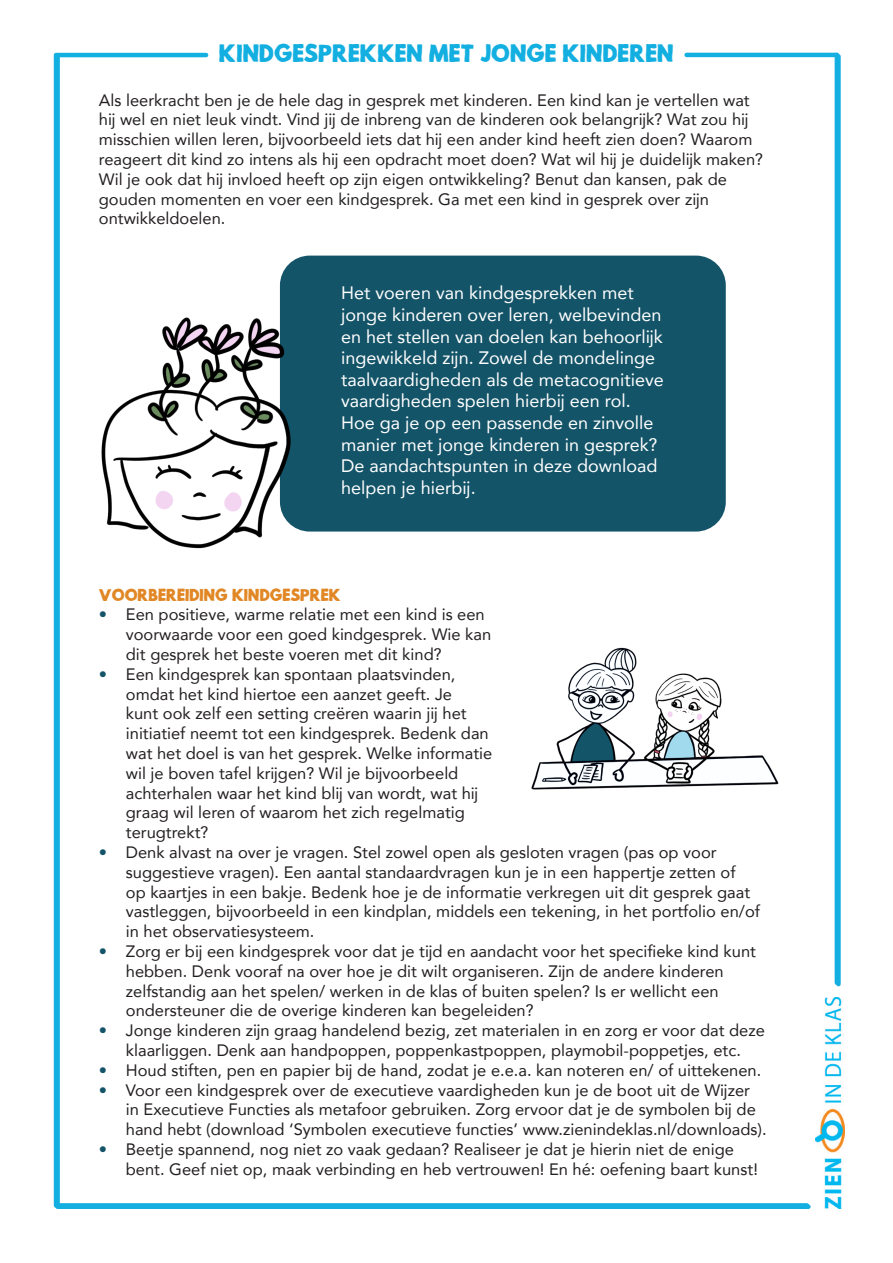
<style>
.page{position:relative;width:893px;height:1263px;background:#fff}
.page>*{position:absolute;margin:0;border:0;box-sizing:border-box;transform-origin:0 0}
.t1{font:24px "Mild Life";color:#13afe1}
.t2{font:18px/21.6px "Avenir";color:#fff}
.t3{font:16.5px/19.8px "Avenir";color:#231f20}
.t4{font:16.5px "Mild Life";color:#e18725}
.s1{color:#145468}
</style>
<div class="page">
<img style="left:815px;top:997px;width:29px;height:211px">
<div style="left:55px;top:58px;width:5px;height:1148px;background:#13afe1"></div>
<div style="left:836px;top:56px;width:5px;height:928px;background:#13afe1"></div>
<div style="left:58px;top:1204px;width:750px;height:5px;background:#13afe1"></div>
<div style="left:280px;top:256px;width:446px;height:275px;background:#145468;border-radius:30px"></div>
<hr style="left:54px;top:56px;width:4px;height:1149px;background:#13afe1">
<hr style="left:835px;top:55px;width:4px;height:928px;background:#13afe1">
<hr style="left:687px;top:53px;width:150px;height:4px;background:#13afe1">
<div style="left:56px;top:1203px;width:751px;height:5px;background:#13afe1"></div>
<hr style="left:56px;top:53px;width:150px;height:4px;background:#13afe1">
<img style="left:59px;top:277px;width:313px;height:320px">
<img style="left:531px;top:647px;width:248px;height:143px">
<p class="t1" style="left:219px;top:42px;width:456px">KINDGESPREKKEN MET JONGE KINDEREN</p>
<p class="t3" style="left:99px;top:89px;width:666px">Als leerkracht ben je de hele dag in gesprek met kinderen. Een kind kan je vertellen wat hij wel en niet leuk vindt. Vind jij de inbreng van de kinderen ook belangrijk? Wat zou hij misschien willen leren, bijvoorbeeld iets dat hij een ander kind heeft zien doen? Waarom reageert dit kind zo intens als hij een opdracht moet doen? Wat wil hij je duidelijk maken?<br>Wil je ook dat hij invloed heeft op zijn eigen ontwikkeling? Benut dan kansen, pak de gouden momenten en voer een kindgesprek. Ga met een kind in gesprek over zijn ontwikkeldoelen.</p>
<p class="t2" style="left:341px;top:282px;width:324px">Het voeren van kindgesprekken met jonge kinderen over leren, welbevinden en het stellen van doelen kan behoorlijk ingewikkeld zijn. Zowel de mondelinge taalvaardigheden als de metacognitieve vaardigheden spelen hierbij een rol.<br>Hoe ga je op een passende en zinvolle manier met jonge kinderen in gesprek?<br>De aandachtspunten in deze download helpen je hierbij.</p>
<p class="t4" style="left:99px;top:587px;width:243px">VOORBEREIDING KINDGESPREK</p>
<p class="t3" style="left:126px;top:604px;width:367px;text-indent:-27px"><span class="s1">•</span> Een positieve, warme relatie met een kind is een voorwaarde voor een goed kindgesprek. Wie kan dit gesprek het beste voeren met dit kind?</p>
<p class="t3" style="left:126px;top:664px;width:368px;text-indent:-27px"><span class="s1">•</span> Een kindgesprek kan spontaan plaatsvinden, omdat het kind hiertoe een aanzet geeft. Je<br>kunt ook zelf een setting creëren waarin jij het initiatief neemt tot een kindgesprek. Bedenk dan wat het doel is van het gesprek. Welke informatie wil je boven tafel krijgen? Wil je bijvoorbeeld achterhalen waar het kind blij van wordt, wat hij graag wil leren of waarom het zich regelmatig terugtrekt?</p>
<p class="t3" style="left:126px;top:842px;width:636px;text-indent:-27px"><span class="s1">•</span> Denk alvast na over je vragen. Stel zowel open als gesloten vragen (pas op voor suggestieve vragen). Een aantal standaardvragen kun je in een happertje zetten of<br>op kaartjes in een bakje. Bedenk hoe je de informatie verkregen uit dit gesprek gaat vastleggen, bijvoorbeeld in een kindplan, middels een tekening, in het portfolio en/of in het observatiesysteem.</p>
<p class="t3" style="left:126px;top:941px;width:632px;text-indent:-27px"><span class="s1">•</span> Zorg er bij een kindgesprek voor dat je tijd en aandacht voor het specifieke kind kunt hebben. Denk vooraf na over hoe je dit wilt organiseren. Zijn de andere kinderen zelfstandig aan het spelen/ werken in de klas of buiten spelen? Is er wellicht een ondersteuner die de overige kinderen kan begeleiden?</p>
<p class="t3" style="left:99px;top:1020px;width:668px;text-align:center"><span class="s1">•</span> Jonge kinderen zijn graag handelend bezig, zet materialen in en zorg er voor dat deze klaarliggen. Denk aan handpoppen, poppenkastpoppen, playmobil-poppetjes, etc.</p>
<p class="t3" style="left:99px;top:1060px;width:664px"><span class="s1">•</span> Houd stiften, pen en papier bij de hand, zodat je e.e.a. kan noteren en/ of uittekenen.</p>
<p class="t3" style="left:126px;top:1079px;width:642px;text-indent:-27px"><span class="s1">•</span> Voor een kindgesprek over de executieve vaardigheden kun je de boot uit de Wijzer in Executieve Functies als metafoor gebruiken. Zorg ervoor dat je de symbolen bij de hand hebt (download ‘Symbolen executieve functies’ www.zienindeklas.nl/downloads).</p>
<p class="t3" style="left:126px;top:1139px;width:633px;text-indent:-27px"><span class="s1">•</span> Beetje spannend, nog niet zo vaak gedaan? Realiseer je dat je hierin niet de enige bent. Geef niet op, maak verbinding en heb vertrouwen! En hé: oefening baart kunst!</p>
</div>
